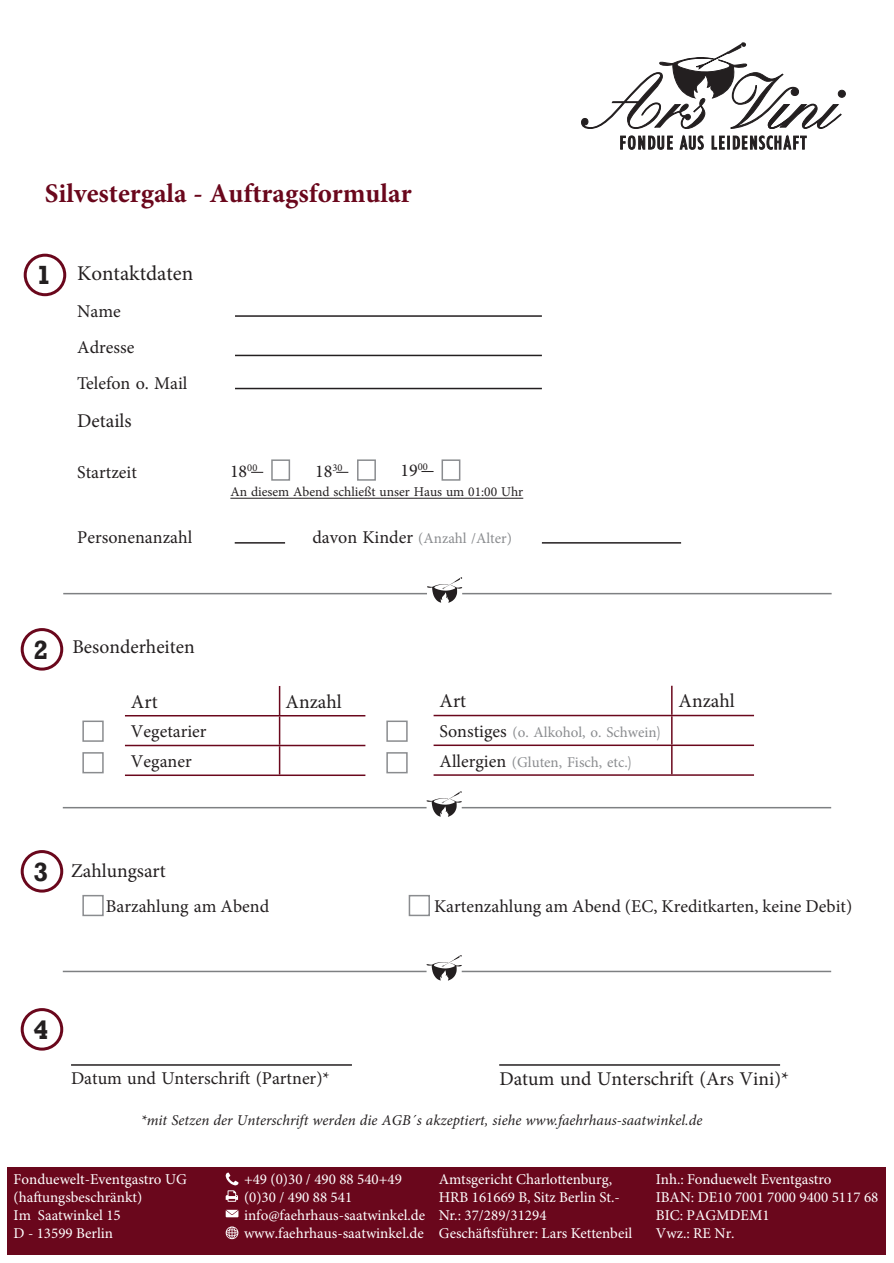
<style>
.page{position:relative;width:894px;height:1263px;background:#fff}
.page>*{position:absolute;margin:0;border:0;box-sizing:border-box;transform-origin:0 0}
.t1{font:700 27px "Minion Pro";color:#6a071c}
.t2{font:700 27px "Rockwell";color:#231f20}
.t3{font:21px "Minion Pro";color:#231f20}
.t4{font:19.5px "Minion Pro";color:#231f20}
.t5{font:18px/35.8px "Minion Pro";color:#231f20}
.t6{font:15px/18px "Minion Pro";color:#fff}
.t7{font:15px/29.7px "Minion Pro";color:#8a8c8f}
.t8{font:italic 15px "Minion Pro";color:#231f20}
.t9{font:13.5px "Minion Pro";color:#231f20}
.s1{font-size:18px;color:#231f20}
.s2{font-family:"Rockwell";font-weight:700;font-size:27px}
.s3{font-family:"Futura BT";font-weight:300}
</style>
<div class="page">
<div style="left:357px;top:459px;width:19px;height:22px;border:2px solid #8a8c8f"></div>
<svg style="left:336px;top:472px;width:12px;height:1px"></svg>
<div style="left:441px;top:459px;width:19px;height:22px;border:2px solid #8a8c8f"></div>
<svg style="left:421px;top:471px;width:12px;height:1px"></svg>
<div style="left:271px;top:459px;width:19px;height:22px;border:2px solid #8a8c8f"></div>
<svg style="left:251px;top:472px;width:12px;height:1px"></svg>
<div style="left:837px;top:90px;width:8px;height:7px;background:#231f20;border-radius:50%"></div>
<div style="left:837px;top:90px;width:8px;height:8px;border:1px solid #231f20;border-radius:50%"></div>
<svg style="left:581px;top:42px;width:261px;height:108px"></svg>
<hr style="left:235px;top:315px;width:306px;height:2px;background:#231f20">
<hr style="left:235px;top:355px;width:306px;height:1px;background:#231f20">
<hr style="left:235px;top:542px;width:50px;height:2px;background:#231f20">
<hr style="left:541px;top:542px;width:139px;height:2px;background:#231f20">
<hr style="left:235px;top:388px;width:306px;height:1px;background:#231f20">
<hr style="left:230px;top:498px;width:293px;height:1px;background:#231f20">
<div style="left:8px;top:1167px;width:877px;height:87px;background:#6a071c"></div>
<svg style="left:225px;top:1210px;width:13px;height:7px"></svg>
<svg style="left:225px;top:1226px;width:13px;height:13px"></svg>
<svg style="left:225px;top:1172px;width:13px;height:30px"></svg>
<div style="left:24px;top:254px;width:42px;height:42px;border:3px solid #6a071c;border-radius:50%"></div>
<div style="left:21px;top:628px;width:42px;height:43px;border:3px solid #6a071c;border-radius:50%"></div>
<div style="left:21px;top:850px;width:42px;height:43px;border:3px solid #6a071c;border-radius:50%"></div>
<hr style="left:71px;top:1064px;width:281px;height:2px;background:#231f20">
<hr style="left:499px;top:1064px;width:280px;height:2px;background:#231f20">
<div style="left:21px;top:1008px;width:42px;height:43px;border:3px solid #6a071c;border-radius:50%"></div>
<div style="left:82px;top:895px;width:22px;height:21px;border:2px solid #8a8c8f"></div>
<div style="left:408px;top:895px;width:22px;height:21px;border:2px solid #8a8c8f"></div>
<svg style="left:427px;top:577px;width:35px;height:26px"></svg>
<hr style="left:462px;top:593px;width:369px;height:1px;background:#7e8082">
<hr style="left:63px;top:593px;width:364px;height:1px;background:#7e8082">
<svg style="left:426px;top:791px;width:35px;height:26px"></svg>
<hr style="left:461px;top:807px;width:369px;height:1px;background:#7e8082">
<hr style="left:63px;top:807px;width:363px;height:1px;background:#7e8082">
<svg style="left:426px;top:955px;width:35px;height:26px"></svg>
<hr style="left:461px;top:971px;width:369px;height:1px;background:#7e8082">
<hr style="left:63px;top:971px;width:363px;height:1px;background:#7e8082">
<hr style="left:125px;top:715px;width:240px;height:1px;background:#6a071c">
<hr style="left:125px;top:745px;width:240px;height:1px;background:#6a071c">
<svg style="left:279px;top:686px;width:1px;height:88px"></svg>
<hr style="left:125px;top:774px;width:240px;height:2px;background:#6a071c">
<hr style="left:670px;top:686px;width:2px;height:29px;background:#6a071c">
<hr style="left:433px;top:715px;width:320px;height:1px;background:#6a071c">
<hr style="left:670px;top:716px;width:2px;height:28px;background:#6a071c">
<hr style="left:433px;top:744px;width:320px;height:2px;background:#6a071c">
<hr style="left:670px;top:746px;width:2px;height:28px;background:#6a071c">
<hr style="left:433px;top:774px;width:320px;height:2px;background:#6a071c">
<div style="left:82px;top:720px;width:22px;height:22px;border:2px solid #8a8c8f"></div>
<div style="left:386px;top:752px;width:21px;height:21px;border:2px solid #8a8c8f"></div>
<div style="left:82px;top:752px;width:22px;height:21px;border:2px solid #8a8c8f"></div>
<div style="left:386px;top:720px;width:21px;height:22px;border:2px solid #8a8c8f"></div>
<h1 class="t1" style="left:45px;top:174px;width:368px">Silvestergala - Auftragsformular</h1>
<h1 class="t2" style="left:36px;top:266px;width:16px">1</h1>
<h2 class="t3" style="left:77px;top:259px;width:117px">Kontaktdaten</h2>
<p class="t5" style="left:77px;top:293px;width:112px">Name<br>Adresse<br>Telefon o. Mail</p>
<h3 class="t4" style="left:77px;top:407px;width:56px">Details</h3>
<p class="t5" style="left:77px;top:454px;width:61px">Startzeit</p>
<p class="t5" style="left:77px;top:519px;width:116px">Personenanzahl</p>
<p class="t5" style="left:230px;top:453px;width:29px">18<sup>00</sup></p>
<p class="t5" style="left:315px;top:453px;width:29px">18<sup>30</sup></p>
<p class="t5" style="left:400px;top:452px;width:29px">19<sup>00</sup></p>
<p class="t9" style="left:230px;top:482px;width:294px">An diesem Abend schließt unser Haus um 01:00 Uhr</p>
<p class="t7" style="left:312px;top:523px;width:201px"><span class="s1">davon Kinder</span> (Anzahl /Alter)</p>
<h3 class="t4" style="left:33px;top:634px;width:163px"><span class="s2">2</span> Besonderheiten</h3>
<h3 class="t4" style="left:131px;top:688px;width:28px">Art</h3>
<h3 class="t4" style="left:285px;top:688px;width:58px">Anzahl</h3>
<p class="t5" style="left:131px;top:716px;width:77px;line-height:29.7px">Vegetarier<br>Veganer</p>
<h1 class="t2" style="left:33px;top:862px;width:16px">3</h1>
<h3 class="t4" style="left:71px;top:858px;width:96px">Zahlungsart</h3>
<p class="t5" style="left:106px;top:888px;width:165px">Barzahlung am Abend</p>
<h3 class="t4" style="left:439px;top:688px;width:28px">Art</h3>
<h3 class="t4" style="left:678px;top:688px;width:58px">Anzahl</h3>
<p class="t7" style="left:439px;top:718px;width:223px"><span class="s1">Sonstiges</span> (o. Alkohol, o. Schwein<span class="s3">)<br></span><span class="s1">Allergien</span> (Gluten, Fisch, etc.<span class="s3">)</span></p>
<p class="t5" style="left:434px;top:888px;width:419px">Kartenzahlung am Abend (EC, Kreditkarten, keine Debit)</p>
<h1 class="t2" style="left:33px;top:1020px;width:16px">4</h1>
<p class="t5" style="left:71px;top:1061px;width:260px">Datum und Unterschrift (Partner)*</p>
<h3 class="t4" style="left:499px;top:1066px;width:291px">Datum und Unterschrift (Ars Vini)*</h3>
<p class="t8" style="left:141px;top:1110px;width:563px">*mit Setzen der Unterschrift werden die AGB´s akzeptiert, siehe www.faehrhaus-saatwinkel.de</p>
<p class="t6" style="left:14px;top:1172px;width:175px">Fonduewelt-Eventgastro UG (haftungsbeschränkt)<br>Im Saatwinkel 15<br>D - 13599 Berlin</p>
<p class="t6" style="left:244px;top:1172px;width:183px">+49 (0)30 / 490 88 540+49 (0)30 / 490 88 541 info@faehrhaus-saatwinkel.de www.faehrhaus-saatwinkel.de</p>
<p class="t6" style="left:438px;top:1172px;width:195px">Amtsgericht Charlottenburg,<br>HRB 161669 B, Sitz Berlin St.-<br>Nr.: 37/289/31294<br>Geschäftsführer: Lars Kettenbeil</p>
<p class="t6" style="left:655px;top:1172px;width:224px">Inh.: Fonduewelt Eventgastro<br>IBAN: DE10 7001 7000 9400 5117 68<br>BIC: PAGMDEM1<br>Vwz.: RE Nr.</p>
<p class="t6" style="left:274px;top:1172px;width:126px">(0)30 / 490 88 540</p>
<p class="t6" style="left:243px;top:1190px;width:156px">+49 (0)30 / 490 88 541</p>
<p class="t6" style="left:243px;top:1208px;width:154px">welovefondue@arsvini.de</p>
<p class="t6" style="left:263px;top:1226px;width:63px">.arsvini.de</p>
<p class="t6" style="left:152px;top:1172px;width:34px">o UG</p>
<p class="t6" style="left:44px;top:1208px;width:52px;text-indent:-30px">Sredzkistr. 27<br>0435</p>
<p class="t6" style="left:703px;top:1208px;width:66px">GMDEM1</p>
</div>
